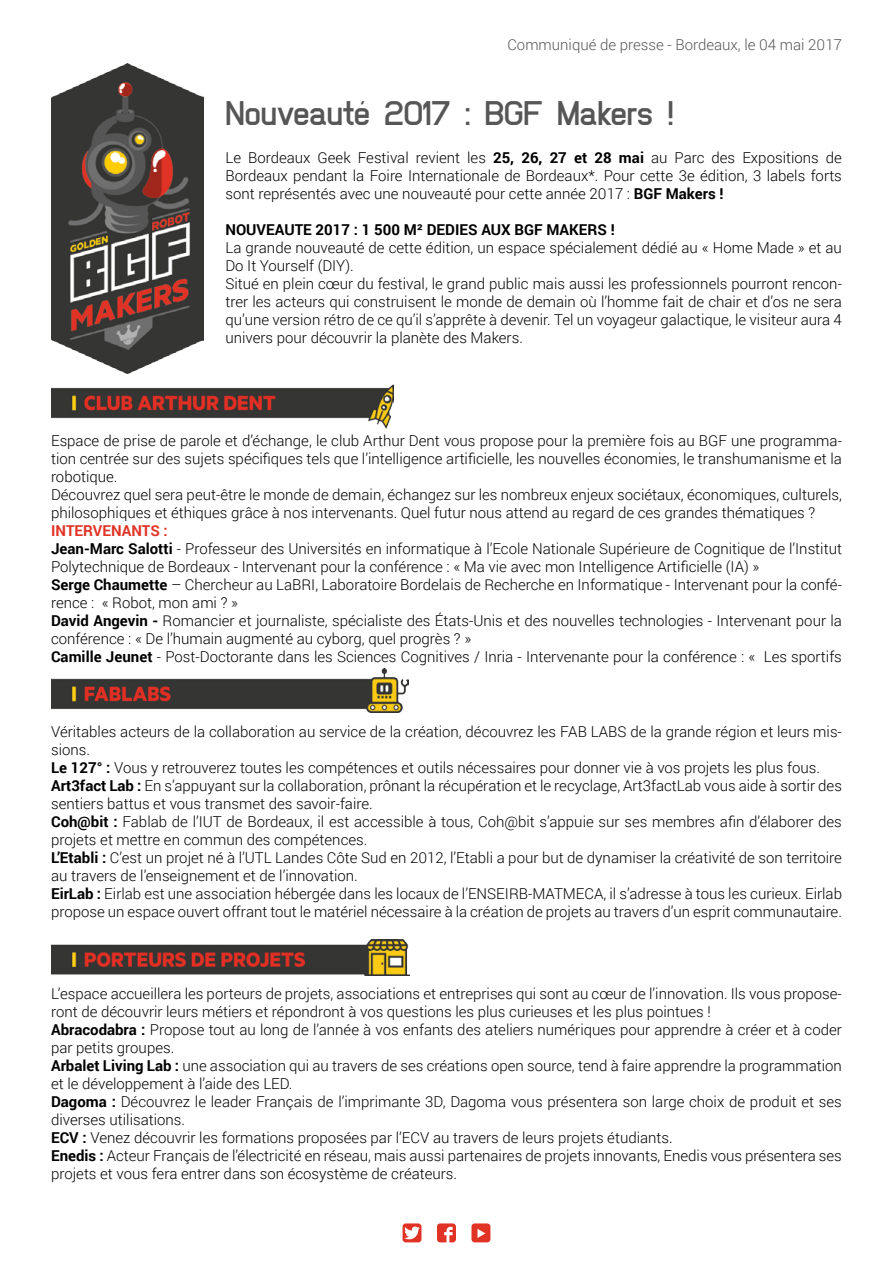
<style>
.page{position:relative;width:893px;height:1263px;background:#fff}
.page>*{position:absolute;margin:0;border:0;box-sizing:border-box;transform-origin:0 0}
.t1{font:700 30px "New Media";color:#575656}
.t2{font:300 15px/18px "Roboto";color:#000}
.t3{font:300 15px "Roboto";color:#575656}
.t4{font:700 15px "Roboto";color:#000}
.s1{font-weight:700}
.s2{font-weight:700;color:#e03225}
</style>
<div class="page">
<svg style="left:471px;top:1223px;width:19px;height:19px"></svg>
<svg style="left:437px;top:1223px;width:19px;height:19px"></svg>
<svg style="left:403px;top:1223px;width:18px;height:19px"></svg>
<img style="left:51px;top:64px;width:152px;height:310px">
<img style="left:51px;top:384px;width:343px;height:44px">
<img style="left:51px;top:668px;width:358px;height:44px">
<img style="left:51px;top:939px;width:359px;height:36px">
<p class="t3" style="left:507px;top:35px;width:336px">Communiqué de presse - Bordeaux, le 04 mai 2017</p>
<h1 class="t1" style="left:225px;top:92px;width:450px">Nouveauté 2017 : BGF Makers !</h1>
<p class="t2" style="left:225px;top:148px;width:618px;text-align:justify">Le Bordeaux Geek Festival revient les <span class="s1">25, 26, 27 et 28 mai</span> au Parc des Expositions de Bordeaux pendant la Foire Internationale de Bordeaux*. Pour cette 3e édition, 3 labels forts sont représentés avec une nouveauté pour cette année 2017 : <span class="s1">BGF Makers !</span></p>
<p class="t4" style="left:225px;top:219px;width:391px">NOUVEAUTE 2017 : 1 500 M² DEDIES AUX BGF MAKERS !</p>
<p class="t2" style="left:225px;top:238px;width:618px">La grande nouveauté de cette édition, un espace spécialement dédié au « Home Made » et au Do It Yourself (DIY).<br>Situé en plein cœur du festival, le grand public mais aussi les professionnels pourront rencon&shy;trer les acteurs qui construisent le monde de demain où l’homme fait de chair et d’os ne sera qu’une version rétro de ce qu’il s’apprête à devenir. Tel un voyageur galactique, le visiteur aura 4 univers pour découvrir la planète des Makers.</p>
<p class="t2" style="left:51px;top:431px;width:792px">Espace de prise de parole et d’échange, le club Arthur Dent vous propose pour la première fois au BGF une programma&shy;tion centrée sur des sujets spécifiques tels que l’intelligence artificielle, les nouvelles économies, le transhumanisme et la robotique.<br>Découvrez quel sera peut-être le monde de demain, échangez sur les nombreux enjeux sociétaux, économiques, culturels, philosophiques et éthiques grâce à nos intervenants. Quel futur nous attend au regard de ces grandes thématiques ?</p>
<p class="t2" style="left:51px;top:521px;width:792px"><span class="s2">INTERVENANTS :<br></span><span class="s1">Jean-Marc Salotti</span> - Professeur des Universités en informatique à l’Ecole Nationale Supérieure de Cognitique de l’Institut Polytechnique de Bordeaux - Intervenant pour la conférence : « Ma vie avec mon Intelligence Artificielle (IA) »<br><span class="s1">Serge Chaumette</span> – Chercheur au LaBRI, Laboratoire Bordelais de Recherche en Informatique - Intervenant pour la confé&shy;rence : « Robot, mon ami ? »<br><span class="s1">David Angevin -</span> Romancier et journaliste, spécialiste des États-Unis et des nouvelles technologies - Intervenant pour la conférence : « De l’humain augmenté au cyborg, quel progrès ? »<br><span class="s1">Camille Jeunet</span> - Post-Doctorante dans les Sciences Cognitives / Inria - Intervenante pour la conférence : « Les sportifs</p>
<p class="t2" style="left:51px;top:722px;width:792px">Véritables acteurs de la collaboration au service de la création, découvrez les FAB LABS de la grande région et leurs mis&shy;sions.<br><span class="s1">Le 127° :</span> Vous y retrouverez toutes les compétences et outils nécessaires pour donner vie à vos projets les plus fous.<br><span class="s1">Art3fact Lab :</span> En s’appuyant sur la collaboration, prônant la récupération et le recyclage, Art3factLab vous aide à sortir des sentiers battus et vous transmet des savoir-faire.<br><span class="s1">Coh@bit :</span> Fablab de l’IUT de Bordeaux, il est accessible à tous, Coh@bit s’appuie sur ses membres afin d’élaborer des projets et mettre en commun des compétences.<br><span class="s1">L’Etabli :</span> C’est un projet né à l’UTL Landes Côte Sud en 2012, l’Etabli a pour but de dynamiser la créativité de son territoire au travers de l’enseignement et de l’innovation.<br><span class="s1">EirLab :</span> Eirlab est une association hébergée dans les locaux de l’ENSEIRB-MATMECA, il s’adresse à tous les curieux. Eirlab propose un espace ouvert offrant tout le matériel nécessaire à la création de projets au travers d’un esprit communautaire.</p>
<p class="t2" style="left:51px;top:984px;width:792px">L’espace accueillera les porteurs de projets, associations et entreprises qui sont au cœur de l’innovation. Ils vous propose&shy;ront de découvrir leurs métiers et répondront à vos questions les plus curieuses et les plus pointues !<br><span class="s1">Abracodabra :</span> Propose tout au long de l’année à vos enfants des ateliers numériques pour apprendre à créer et à coder par petits groupes.<br><span class="s1">Arbalet Living Lab :</span> une association qui au travers de ses créations open source, tend à faire apprendre la programmation et le développement à l’aide des LED.<br><span class="s1">Dagoma :</span> Découvrez le leader Français de l’imprimante 3D, Dagoma vous présentera son large choix de produit et ses diverses utilisations.<br><span class="s1">ECV :</span> Venez découvrir les formations proposées par l’ECV au travers de leurs projets étudiants.<br><span class="s1">Enedis :</span> Acteur Français de l’électricité en réseau, mais aussi partenaires de projets innovants, Enedis vous présentera ses projets et vous fera entrer dans son écosystème de créateurs.</p>
</div>
